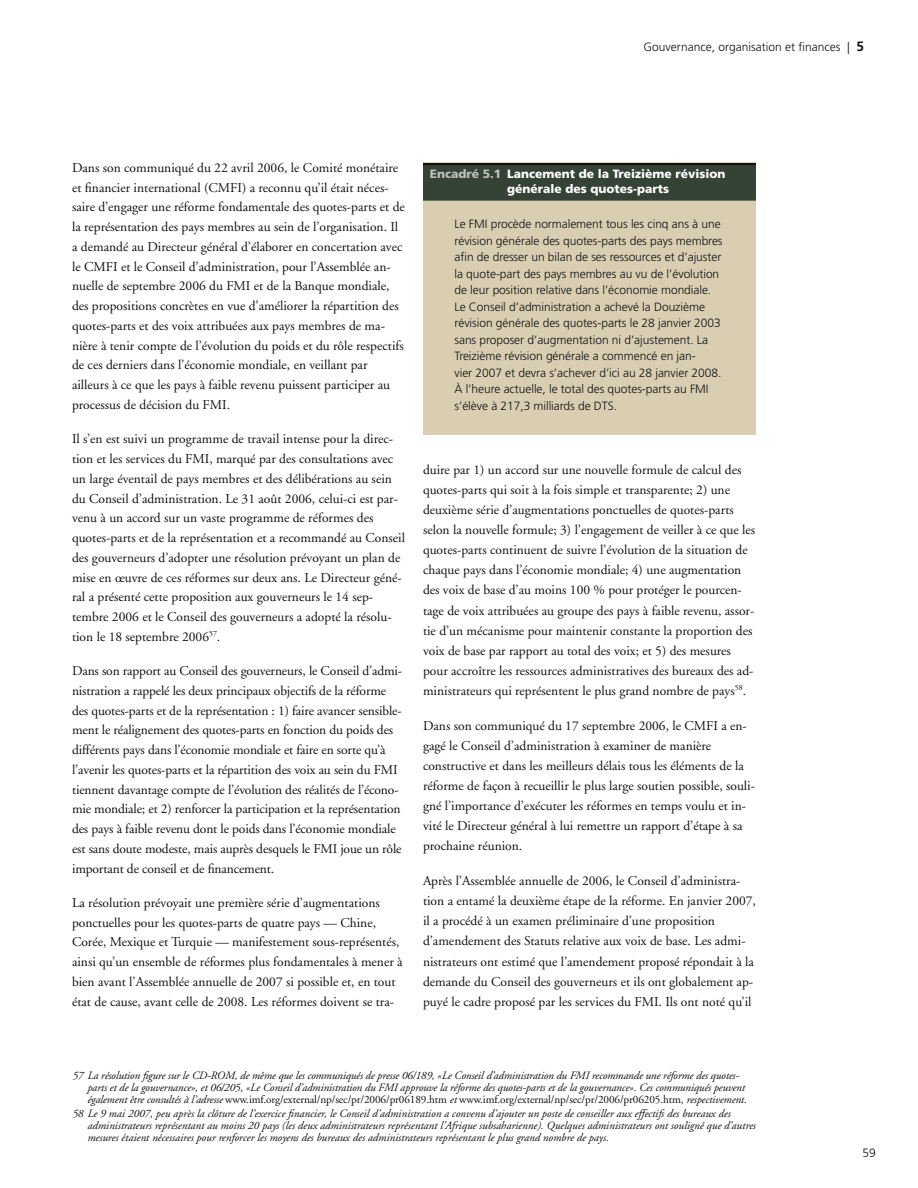
<style>
.page{position:relative;width:918px;height:1188px;background:#fff}
.page>*{position:absolute;margin:0;border:0;box-sizing:border-box;transform-origin:0 0}
.t1{font:13.5px/19.8px "Adobe Garamond";color:#121212}
.t2{font:300 12px/16.5px "Frutiger";letter-spacing:-.005em;color:#121212}
.t3{font:900 12px/14.4px "Frutiger";color:#fff}
.t4{font:italic 11.25px/12px "Adobe Garamond";color:#121212}
.s1{font-weight:700;font-size:13.5px}
.s2{color:#bdc0bf}
.s3{font-style:normal}
</style>
<div class="page">
<div style="left:423px;top:162px;width:333px;height:272px;background:#d9ceb2"></div>
<div style="left:423px;top:164px;width:333px;height:34px;background:#121212"></div>
<div style="left:423px;top:165px;width:333px;height:36px;background:#354336"></div>
<p class="t2" style="left:644px;top:38px;width:222px">Gouvernance, organisation et finances | <span class="s1">5</span></p>
<p class="t1" style="left:72px;top:158px;width:334px">Dans son communiqué du 22 avril 2006, le Comité monétaire et financier international (CMFI) a reconnu qu’il était néces&shy;saire d’engager une réforme fondamentale des quotes-parts et de la représentation des pays membres au sein de l’organisation. Il a demandé au Directeur général d’élaborer en concertation avec le CMFI et le Conseil d’administration, pour l’Assemblée an&shy;nuelle de septembre 2006 du FMI et de la Banque mondiale, des propositions concrètes en vue d’améliorer la répartition des quotes-parts et des voix attribuées aux pays membres de ma&shy;nière à tenir compte de l’évolution du poids et du rôle respectifs de ces derniers dans l’économie mondiale, en veillant par ailleurs à ce que les pays à faible revenu puissent participer au processus de décision du FMI.</p>
<p class="t1" style="left:72px;top:429px;width:335px">Il s’en est suivi un programme de travail intense pour la direc&shy;tion et les services du FMI, marqué par des consultations avec un large éventail de pays membres et des délibérations au sein du Conseil d’administration. Le 31 août 2006, celui-ci est par&shy;venu à un accord sur un vaste programme de réformes des quotes-parts et de la représentation et a recommandé au Conseil des gouverneurs d’adopter une résolution prévoyant un plan de mise en œuvre de ces réformes sur deux ans. Le Directeur géné&shy;ral a présenté cette proposition aux gouverneurs le 14 sep&shy;tembre 2006 et le Conseil des gouverneurs a adopté la résolu&shy;tion le 18 septembre 2006<sup>57</sup>.</p>
<p class="t1" style="left:72px;top:661px;width:332px">Dans son rapport au Conseil des gouverneurs, le Conseil d’admi&shy;nistration a rappelé les deux principaux objectifs de la réforme des quotes-parts et de la représentation : 1) faire avancer sensible&shy;ment le réalignement des quotes-parts en fonction du poids des différents pays dans l’économie mondiale et faire en sorte qu’à l’avenir les quotes-parts et la répartition des voix au sein du FMI tiennent davantage compte de l’évolution des réalités de l’écono&shy;mie mondiale; et 2) renforcer la participation et la représentation des pays à faible revenu dont le poids dans l’économie mondiale est sans doute modeste, mais auprès desquels le FMI joue un rôle important de conseil et de financement.</p>
<p class="t1" style="left:72px;top:893px;width:332px">La résolution prévoyait une première série d’augmentations ponctuelles pour les quotes-parts de quatre pays — Chine, Corée, Mexique et Turquie — manifestement sous-représentés, ainsi qu’un ensemble de réformes plus fondamentales à mener à bien avant l’Assemblée annuelle de 2007 si possible et, en tout état de cause, avant celle de 2008. Les réformes doivent se tra-</p>
<p class="t3" style="left:507px;top:167px;width:220px;text-indent:-77px"><span class="s2">Encadré 5.1</span> Lancement de la Treizième révision générale des quotes-parts</p>
<p class="t2" style="left:454px;top:216px;width:270px">Le FMI procède normalement tous les cinq ans à une révision générale des quotes-parts des pays membres afin de dresser un bilan de ses ressources et d’ajuster la quote-part des pays membres au vu de l’évolution de leur position relative dans l’économie mondiale.<br>Le Conseil d’administration a achevé la Douzième révision générale des quotes-parts le 28 janvier 2003 sans proposer d’augmentation ni d’ajustement. La Treizième révision générale a commencé en jan-<br>vier 2007 et devra s’achever d’ici au 28 janvier 2008.<br>À l’heure actuelle, le total des quotes-parts au FMI s’élève à 21 7,3 milliards de DTS.</p>
<p class="t1" style="left:423px;top:460px;width:334px">duire par 1) un accord sur une nouvelle formule de calcul des quotes-parts qui soit à la fois simple et transparente; 2) une deuxième série d’augmentations ponctuelles de quotes-parts selon la nouvelle formule; 3) l’engagement de veiller à ce que les quotes-parts continuent de suivre l’évolution de la situation de chaque pays dans l’économie mondiale; 4) une augmentation des voix de base d’au moins 100 % pour protéger le pourcen&shy;tage de voix attribuées au groupe des pays à faible revenu, assor&shy;tie d’un mécanisme pour maintenir constante la proportion des voix de base par rapport au total des voix; et 5) des mesures pour accroître les ressources administratives des bureaux des ad&shy;ministrateurs qui représentent le plus grand nombre de pays<sup>58</sup>.</p>
<p class="t1" style="left:423px;top:716px;width:334px">Dans son communiqué du 17 septembre 2006, le CMFI a en&shy;gagé le Conseil d’administration à examiner de manière constructive et dans les meilleurs délais tous les éléments de la réforme de façon à recueillir le plus large soutien possible, souli&shy;gné l’importance d’exécuter les réformes en temps voulu et in&shy;vité le Directeur général à lui remettre un rapport d’étape à sa prochaine réunion.</p>
<p class="t1" style="left:423px;top:871px;width:335px">Après l’Assemblée annuelle de 2006, le Conseil d’administra&shy;tion a entamé la deuxième étape de la réforme. En janvier 2007, il a procédé à un examen préliminaire d’une proposition d’amendement des Statuts relative aux voix de base. Les admi&shy;nistrateurs ont estimé que l’amendement proposé répondait à la demande du Conseil des gouverneurs et ils ont globalement ap&shy;puyé le cadre proposé par les services du FMI. Ils ont noté qu’il</p>
<p class="t4" style="left:87px;top:1069px;width:661px;text-indent:-15px">57 La résolution figure sur le CD-ROM, de même que les communiqués de presse 06/189, «Le Conseil d’administration du FMI recommande une réforme des quotes&shy;parts et de la gouvernance», et 06/205, «Le Conseil d’administration du FMI approuve la réforme des quotes-parts et de la gouvernance». Ces communiqués peuvent également être consultés à l’adresse <span class="s3">www.imf.org/external/np/sec/pr/2006/pr06189.htm</span> et <span class="s3">www.imf.org/external/np/sec/pr/2006/pr06205.htm,</span> respectivement.</p>
<p class="t4" style="left:87px;top:1108px;width:670px;text-indent:-15px">58 Le 9 mai 2007, peu après la clôture de l’exercice financier, le Conseil d’administration a convenu d’ajouter un poste de conseiller aux effectifs des bureaux des administrateurs représentant au moins 20 pays (les deux administrateurs représentant l’Afrique subsaharienne). Quelques administrateurs ont souligné que d’autres mesures étaient nécessaires pour renforcer les moyens des bureaux des administrateurs représentant le plus grand nombre de pays.</p>
<p class="t2" style="left:862px;top:1145px;width:15px">59</p>
</div>
